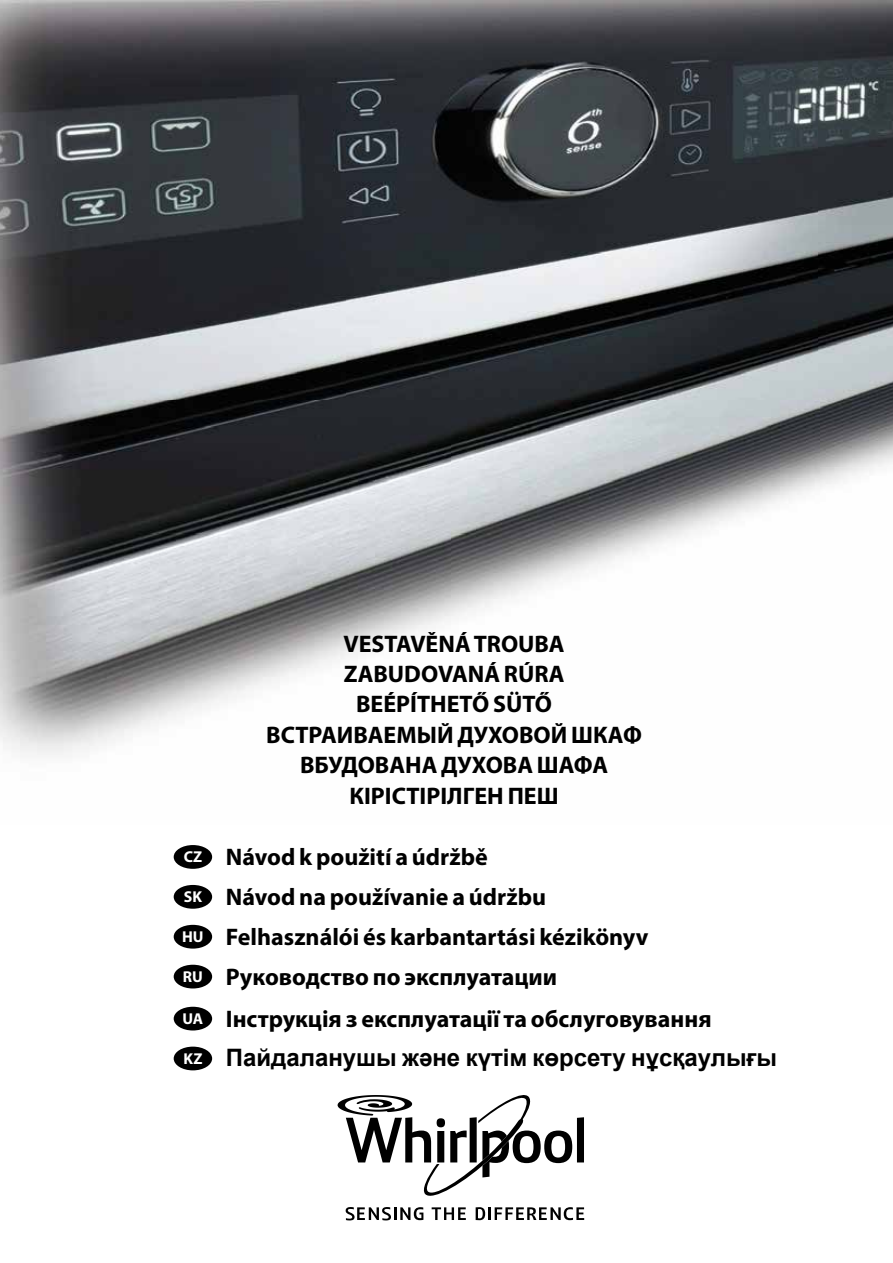
<style>
.page{position:relative;width:893px;height:1263px;background:#fff}
.page>*{position:absolute;margin:0;border:0;box-sizing:border-box;transform-origin:0 0}
.t1{font:700 24px/30.5px "Myriad Pro";color:#000;text-align:center}
.t2{font:700 24px "Arial";color:#000}
.t3{font:700 15.75px "Myriad Pro";color:#fff}
</style>
<div class="page">
<img style="left:0;top:0;width:893px;height:755px">
<svg style="left:337px;top:1095px;width:247px;height:101px"></svg>
<svg style="left:476px;top:1207px;width:108px;height:13px"></svg>
<svg style="left:432px;top:1207px;width:34px;height:13px"></svg>
<svg style="left:346px;top:1207px;width:77px;height:13px"></svg>
<div style="left:174px;top:845px;width:38px;height:24px;background:#000;border-radius:50%"></div>
<div style="left:174px;top:885px;width:38px;height:24px;background:#000;border-radius:50%"></div>
<div style="left:174px;top:925px;width:38px;height:23px;background:#000;border-radius:50%"></div>
<div style="left:174px;top:1007px;width:38px;height:23px;background:#000;border-radius:50%"></div>
<div style="left:174px;top:965px;width:38px;height:23px;background:#000;border-radius:50%"></div>
<div style="left:174px;top:1046px;width:38px;height:24px;background:#000;border-radius:50%"></div>
<p class="t1" style="left:266px;top:627px;width:377px">VESTAVĚNÁ TROUBA<br>ZABUDOVANÁ RÚRA<br>BEÉPÍTHETŐ SÜTŐ<br>ВСТРАИВАЕМЫЙ ДУХОВОЙ ШКАФ<br>ВБУДОВАНА ДУХОВА ШАФА<br>КІРІСТІРІЛГЕН ПЕШ</p>
<p class="t3" style="left:184px;top:847px;width:20px">CZ</p>
<p class="t3" style="left:184px;top:887px;width:20px">SK</p>
<p class="t3" style="left:182px;top:927px;width:23px">HU</p>
<p class="t1" style="left:226px;top:836px;width:424px;line-height:39.9px;text-align:left">Návod k použití a údržbě<br>Návod na používanie a údržbu<br>Felhasználói és karbantartási kézikönyv</p>
<p class="t3" style="left:183px;top:966px;width:22px">RU</p>
<p class="t1" style="left:226px;top:961px;width:333px">Руководство по эксплуатации</p>
<p class="t3" style="left:183px;top:1008px;width:22px">UA</p>
<p class="t1" style="left:226px;top:1003px;width:487px">Інструкція з експлуатації та обслуговування</p>
<p class="t3" style="left:183px;top:1048px;width:21px">KZ</p>
<p class="t2" style="left:226px;top:1042px;width:553px">Пайдаланушы жəне күтім көрсету нұсқаулығы</p>
</div>
